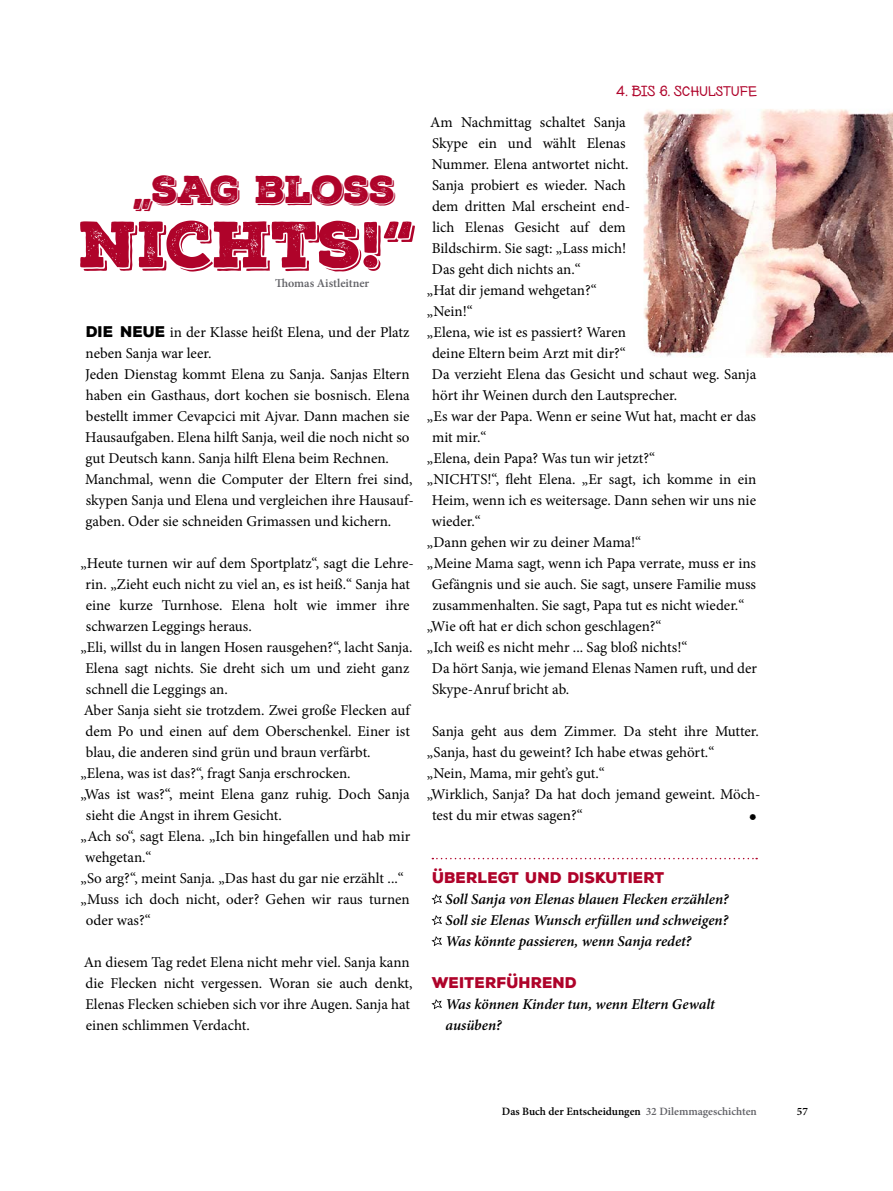
<style>
.page{position:relative;width:893px;height:1191px;background:#fff}
.page>*{position:absolute;margin:0;border:0;box-sizing:border-box;transform-origin:0 0}
.t1{font:63.15px "Nexa Rust Slab Black Shadow 01";letter-spacing:-.01em;color:#af032a}
.t2{font:37.65px "Nexa Rust Slab Black Shadow 01";letter-spacing:-.01em;color:#af032a}
.t3{font:15px/21px "Minion Pro";color:#000}
.t4{font:italic 600 15px/21px "Minion Pro";letter-spacing:-.005em;color:#000;text-align:justify}
.t5{font:900 15px "Nexa Rust Sans";color:#af032a}
.t6{font:expanded 15px "Nexa Rust Handmade";color:#af032a}
.t7{font:15px "Nexa Rust Extras Free";color:#000}
.t8{font:600 12px "Minion Pro";color:#626267}
.t9{font:600 11.25px "Minion Pro";color:#000}
.s1{font-family:"Nexa Rust Sans";font-weight:900}
.s2{color:#626267}
</style>
<div class="page">
<svg style="left:432px;top:858px;width:325px;height:1px"></svg>
<svg style="left:431px;top:894px;width:11px;height:10px"></svg>
<svg style="left:431px;top:915px;width:11px;height:10px"></svg>
<svg style="left:431px;top:936px;width:11px;height:10px"></svg>
<svg style="left:431px;top:999px;width:11px;height:10px"></svg>
<img style="left:643px;top:109px;width:250px;height:249px">
<h2 class="t2" style="left:133px;top:164px;width:264px">„SAG BLOSS</h2>
<h1 class="t1" style="left:79px;top:202px;width:338px">NICHTS!“</h1>
<p class="t8" style="left:275px;top:274px;width:96px">Thomas Aistleitner</p>
<p class="t3" style="left:85px;top:322px;width:330px"><span class="s1">DIE NEUE</span> in der Klasse heißt Elena, und der Platz neben Sanja war leer.<br>Jeden Dienstag kommt Elena zu Sanja. Sanjas Eltern haben ein Gasthaus, dort kochen sie bosnisch. Elena bestellt immer Cevapcici mit Ajvar. Dann machen sie Hausaufgaben. Elena hilft Sanja, weil die noch nicht so gut Deutsch kann. Sanja hilft Elena beim Rechnen.<br>Manchmal, wenn die Computer der Eltern frei sind, skypen Sanja und Elena und vergleichen ihre Hausauf&shy;gaben. Oder sie schneiden Grimassen und kichern.</p>
<p class="t3" style="left:80px;top:553px;width:335px">„Heute turnen wir auf dem Sportplatz“, sagt die Lehre-</p>
<p class="t3" style="left:86px;top:574px;width:326px">rin. „Zieht euch nicht zu viel an, es ist heiß.“ Sanja hat</p>
<p class="t3" style="left:86px;top:595px;width:325px">eine kurze Turnhose. Elena holt wie immer ihre</p>
<p class="t3" style="left:86px;top:616px;width:167px">schwarzen Leggings heraus.</p>
<p class="t3" style="left:80px;top:637px;width:334px">„Eli, willst du in langen Hosen rausgehen?“, lacht Sanja.</p>
<p class="t3" style="left:85px;top:658px;width:326px">Elena sagt nichts. Sie dreht sich um und zieht ganz</p>
<p class="t3" style="left:86px;top:679px;width:144px">schnell die Leggings an.</p>
<p class="t3" style="left:84px;top:700px;width:328px">Aber Sanja sieht sie trotzdem. Zwei große Flecken auf</p>
<p class="t3" style="left:85px;top:721px;width:326px">dem Po und einen auf dem Oberschenkel. Einer ist</p>
<p class="t3" style="left:86px;top:742px;width:286px">blau, die anderen sind grün und braun verfärbt.</p>
<p class="t3" style="left:80px;top:763px;width:272px">„Elena, was ist das?“, fragt Sanja erschrocken.</p>
<p class="t3" style="left:80px;top:784px;width:331px">„Was ist was?“, meint Elena ganz ruhig. Doch Sanja</p>
<p class="t3" style="left:86px;top:805px;width:197px">sieht die Angst in ihrem Gesicht.</p>
<p class="t3" style="left:80px;top:826px;width:332px">„Ach so“, sagt Elena. „Ich bin hingefallen und hab mir</p>
<p class="t3" style="left:85px;top:847px;width:68px">wehgetan.“</p>
<p class="t3" style="left:80px;top:868px;width:325px">„So arg?“, meint Sanja. „Das hast du gar nie erzählt ...“</p>
<p class="t3" style="left:80px;top:889px;width:331px">„Muss ich doch nicht, oder? Gehen wir raus turnen</p>
<p class="t3" style="left:86px;top:910px;width:67px">oder was?“</p>
<p class="t3" style="left:84px;top:952px;width:330px">An diesem Tag redet Elena nicht mehr viel. Sanja kann die Flecken nicht vergessen. Woran sie auch denkt, Elenas Flecken schieben sich vor ihre Augen. Sanja hat einen schlimmen Verdacht.</p>
<p class="t6" style="left:616px;top:83px;width:142px">4. BIS 6. Schulstufe</p>
<p class="t3" style="left:430px;top:112px;width:197px">Am Nachmittag schaltet Sanja</p>
<p class="t3" style="left:432px;top:133px;width:195px">Skype ein und wählt Elenas</p>
<p class="t3" style="left:432px;top:154px;width:198px">Nummer. Elena antwortet nicht.</p>
<p class="t3" style="left:432px;top:175px;width:195px">Sanja probiert es wieder. Nach</p>
<p class="t3" style="left:432px;top:196px;width:199px">dem dritten Mal erscheint end-</p>
<p class="t3" style="left:432px;top:217px;width:195px">lich Elenas Gesicht auf dem</p>
<p class="t3" style="left:432px;top:238px;width:196px">Bildschirm. Sie sagt: „Lass mich!</p>
<p class="t3" style="left:432px;top:259px;width:150px">Das geht dich nichts an.“</p>
<p class="t3" style="left:427px;top:280px;width:171px">„Hat dir jemand wehgetan?“</p>
<p class="t3" style="left:427px;top:301px;width:47px">„Nein!“</p>
<p class="t3" style="left:427px;top:322px;width:200px">„Elena, wie ist es passiert? Waren</p>
<p class="t3" style="left:432px;top:343px;width:195px">deine Eltern beim Arzt mit dir?“</p>
<p class="t3" style="left:432px;top:364px;width:326px">Da verzieht Elena das Gesicht und schaut weg. Sanja</p>
<p class="t3" style="left:432px;top:385px;width:246px">hört ihr Weinen durch den Lautsprecher.</p>
<p class="t3" style="left:427px;top:406px;width:331px">„Es war der Papa. Wenn er seine Wut hat, macht er das</p>
<p class="t3" style="left:432px;top:427px;width:56px">mit mir.“</p>
<p class="t3" style="left:427px;top:448px;width:230px">„Elena, dein Papa? Was tun wir jetzt?“</p>
<p class="t3" style="left:427px;top:469px;width:331px">„NICHTS!“, fleht Elena. „Er sagt, ich komme in ein</p>
<p class="t3" style="left:432px;top:490px;width:326px">Heim, wenn ich es weitersage. Dann sehen wir uns nie</p>
<p class="t3" style="left:432px;top:511px;width:51px">wieder.“</p>
<p class="t3" style="left:427px;top:532px;width:216px">„Dann gehen wir zu deiner Mama!“</p>
<p class="t3" style="left:427px;top:553px;width:331px">„Meine Mama sagt, wenn ich Papa verrate, muss er ins</p>
<p class="t3" style="left:432px;top:574px;width:326px">Gefängnis und sie auch. Sie sagt, unsere Familie muss</p>
<p class="t3" style="left:432px;top:595px;width:313px">zusammenhalten. Sie sagt, Papa tut es nicht wieder.“</p>
<p class="t3" style="left:427px;top:616px;width:236px">„Wie oft hat er dich schon geschlagen?“</p>
<p class="t3" style="left:427px;top:637px;width:262px">„Ich weiß es nicht mehr ... Sag bloß nichts!“</p>
<p class="t3" style="left:432px;top:658px;width:327px">Da hört Sanja, wie jemand Elenas Namen ruft, und der</p>
<p class="t3" style="left:432px;top:679px;width:139px">Skype-Anruf bricht ab.</p>
<p class="t3" style="left:432px;top:721px;width:328px">Sanja geht aus dem Zimmer. Da steht ihre Mutter.</p>
<p class="t3" style="left:427px;top:742px;width:289px">„Sanja, hast du geweint? Ich habe etwas gehört.“</p>
<p class="t3" style="left:427px;top:763px;width:179px">„Nein, Mama, mir geht’s gut.“</p>
<p class="t3" style="left:427px;top:784px;width:335px">„Wirklich, Sanja? Da hat doch jemand geweint. Möch-</p>
<p class="t3" style="left:432px;top:805px;width:152px">test du mir etwas sagen?“</p>
<p class="t7" style="left:749px;top:806px;width:9px">B</p>
<p class="t5" style="left:433px;top:867px;width:234px">ÜBERLEGT UND DISKUTIERT</p>
<p class="t4" style="left:445px;top:888px;width:285px">Soll Sanja von Elenas blauen Flecken erzählen?<br>Soll sie Elenas Wunsch erfüllen und schweigen?<br>Was könnte passieren, wenn Sanja redet?</p>
<p class="t5" style="left:432px;top:972px;width:147px">WEITERFÜHREND</p>
<p class="t4" style="left:445px;top:993px;width:271px">Was können Kinder tun, wenn Eltern Gewalt ausüben?</p>
<p class="t9" style="left:502px;top:1104px;width:257px">Das Buch der Entscheidungen <span class="s2">32 Dilemmageschichten</span></p>
<p class="t9" style="left:797px;top:1104px;width:13px">57</p>
</div>
